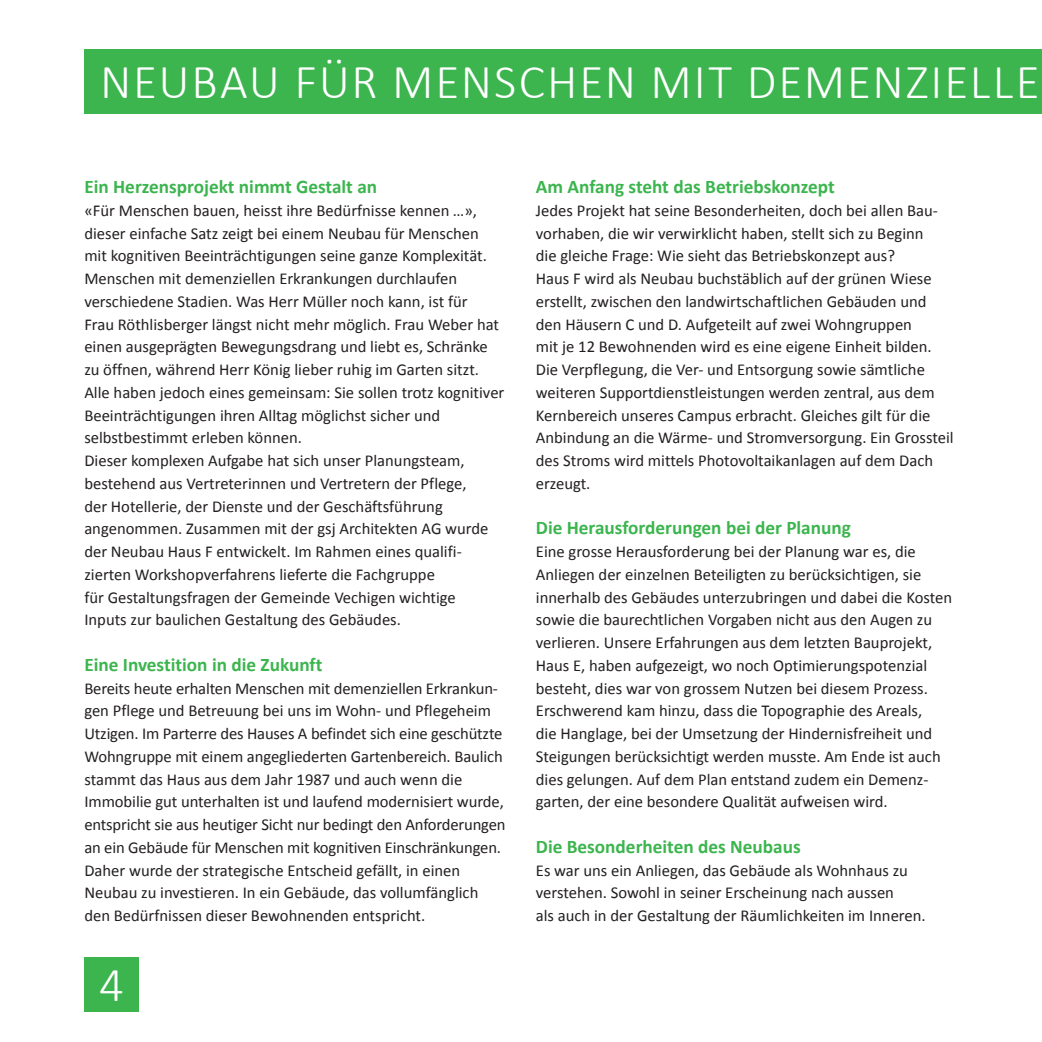
<style>
.page{position:relative;width:1042px;height:1042px;background:#fff}
.page>*{position:absolute;margin:0;border:0;box-sizing:border-box;transform-origin:0 0}
.t1{font:300 49px "Calibri";letter-spacing:.035em;color:#fff}
.t2{font:700 19.25px "Calibri";color:#3cb54e}
.t3{font:16.62px/22.8px "Calibri";color:#231f20}
</style>
<div class="page">
<div style="left:84px;top:50px;width:958px;height:64px;background:#3cb54e"></div>
<div style="left:84px;top:957px;width:55px;height:55px;background:#3cb54e"></div>
<h1 class="t1" style="left:100px;top:51px;width:941px">NEUBAU FÜR MENSCHEN MIT DEMENZIELLE</h1>
<p class="t2" style="left:84px;top:174px;width:294px">Ein Herzensprojekt nimmt Gestalt an</p>
<p class="t3" style="left:84px;top:199px;width:421px">«Für Menschen bauen, heisst ihre Bedürfnisse kennen …», dieser einfache Satz zeigt bei einem Neubau für Menschen mit kognitiven Beeinträchtigungen seine ganze Komplexität.<br>Menschen mit demenziellen Erkrankungen durchlaufen verschiedene Stadien. Was Herr Müller noch kann, ist für<br>Frau Röthlisberger längst nicht mehr möglich. Frau Weber hat einen ausgeprägten Bewegungsdrang und liebt es, Schränke zu öffnen, während Herr König lieber ruhig im Garten sitzt.<br>Alle haben jedoch eines gemeinsam: Sie sollen trotz kognitiver Beeinträchtigungen ihren Alltag möglichst sicher und selbstbestimmt erleben können.<br>Dieser komplexen Aufgabe hat sich unser Planungsteam, bestehend aus Vertreterinnen und Vertretern der Pflege,<br>der Hotellerie, der Dienste und der Geschäftsführung angenommen. Zusammen mit der gsj Architekten AG wurde der Neubau Haus F entwickelt. Im Rahmen eines qualifi&shy;zierten Workshopverfahrens lieferte die Fachgruppe<br>für Gestaltungsfragen der Gemeinde Vechigen wichtige<br>Inputs zur baulichen Gestaltung des Gebäudes.</p>
<p class="t2" style="left:84px;top:652px;width:239px">Eine Investition in die Zukunft</p>
<p class="t3" style="left:84px;top:677px;width:423px">Bereits heute erhalten Menschen mit demenziellen Erkrankun&shy;gen Pflege und Betreuung bei uns im Wohn- und Pflegeheim Utzigen. Im Parterre des Hauses A befindet sich eine geschützte Wohngruppe mit einem angegliederten Gartenbereich. Baulich stammt das Haus aus dem Jahr 1987 und auch wenn die Immobilie gut unterhalten ist und laufend modernisiert wurde, entspricht sie aus heutiger Sicht nur bedingt den Anforderungen an ein Gebäude für Menschen mit kognitiven Einschränkungen.<br>Daher wurde der strategische Entscheid gefällt, in einen Neubau zu investieren. In ein Gebäude, das vollumfänglich den Bedürfnissen dieser Bewohnenden entspricht.</p>
<h1 class="t1" style="left:99px;top:954px;width:26px">4</h1>
<p class="t2" style="left:536px;top:174px;width:300px">Am Anfang steht das Betriebskonzept</p>
<p class="t3" style="left:536px;top:199px;width:419px">Jedes Projekt hat seine Besonderheiten, doch bei allen Bau&shy;vorhaben, die wir verwirklicht haben, stellt sich zu Beginn<br>die gleiche Frage: Wie sieht das Betriebskonzept aus?<br>Haus F wird als Neubau buchstäblich auf der grünen Wiese erstellt, zwischen den landwirtschaftlichen Gebäuden und den Häusern C und D. Aufgeteilt auf zwei Wohngruppen<br>mit je 12 Bewohnenden wird es eine eigene Einheit bilden.<br>Die Verpflegung, die Ver- und Entsorgung sowie sämtliche weiteren Supportdienstleistungen werden zentral, aus dem Kernbereich unseres Campus erbracht. Gleiches gilt für die Anbindung an die Wärme- und Stromversorgung. Ein Grossteil des Stroms wird mittels Photovoltaikanlagen auf dem Dach erzeugt.</p>
<p class="t2" style="left:536px;top:516px;width:317px">Die Herausforderungen bei der Planung</p>
<p class="t3" style="left:536px;top:540px;width:418px">Eine grosse Herausforderung bei der Planung war es, die Anliegen der einzelnen Beteiligten zu berücksichtigen, sie innerhalb des Gebäudes unterzubringen und dabei die Kosten sowie die baurechtlichen Vorgaben nicht aus den Augen zu verlieren. Unsere Erfahrungen aus dem letzten Bauprojekt, Haus E, haben aufgezeigt, wo noch Optimierungspotenzial besteht, dies war von grossem Nutzen bei diesem Prozess.<br>Erschwerend kam hinzu, dass die Topographie des Areals,<br>die Hanglage, bei der Umsetzung der Hindernisfreiheit und Steigungen berücksichtigt werden musste. Am Ende ist auch dies gelungen. Auf dem Plan entstand zudem ein Demenz&shy;garten, der eine besondere Qualität aufweisen wird.</p>
<p class="t2" style="left:536px;top:834px;width:266px">Die Besonderheiten des Neubaus</p>
<p class="t3" style="left:536px;top:859px;width:391px">Es war uns ein Anliegen, das Gebäude als Wohnhaus zu verstehen. Sowohl in seiner Erscheinung nach aussen<br>als auch in der Gestaltung der Räumlichkeiten im Inneren.</p>
</div>
